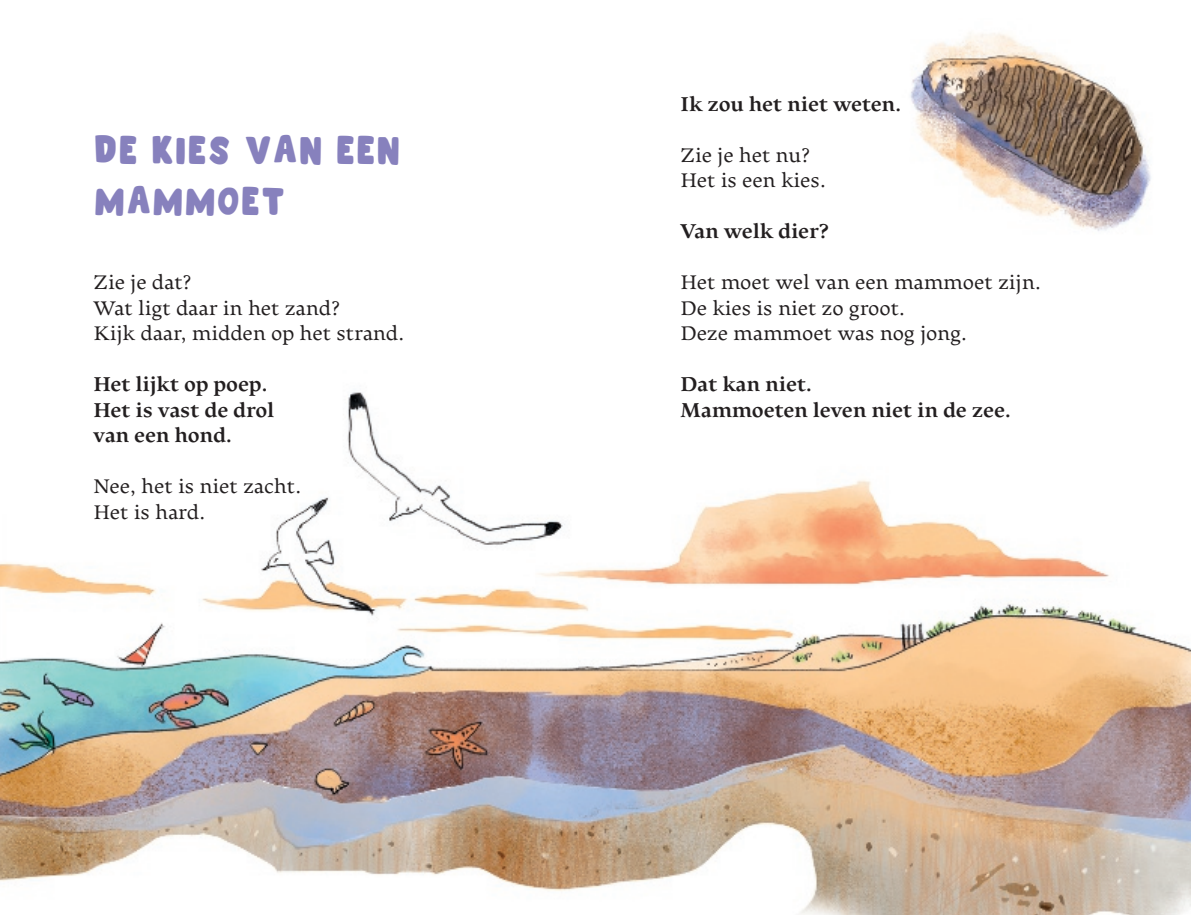
<style>
.page{position:relative;width:1191px;height:915px;background:#fff}
.page>*{position:absolute;margin:0;border:0;box-sizing:border-box;transform-origin:0 0}
.t1{font:32.4px/51px "Meonk Plans";color:#8781bd;scale:.94 1}
.t2{font:21px/25.5px "Elmhurst";letter-spacing:.01em;color:#231f20}
.t3{font:700 21px/25.5px "Elmhurst";letter-spacing:.01em;color:#231f20}
</style>
<div class="page">
<img style="left:0;top:392px;width:578px;height:499px">
<img style="left:578px;top:480px;width:613px;height:434px">
<img style="left:910px;top:33px;width:241px;height:198px">
<h1 class="t1" style="left:94px;top:123px;width:328px">DE KIES VAN EEN<br>MAMMOET</h1>
<p class="t2" style="left:94px;top:270px;width:312px">Zie je dat?<br>Wat ligt daar in het zand?<br>Kijk daar, midden op het strand.</p>
<p class="t3" style="left:94px;top:372px;width:182px">Het lijkt op poep.<br>Het is vast de drol van een hond.</p>
<p class="t2" style="left:94px;top:474px;width:209px">Nee, het is niet zacht.<br>Het is hard.</p>
<p class="t3" style="left:680px;top:91px;width:222px">Ik zou het niet weten.</p>
<p class="t2" style="left:680px;top:142px;width:147px">Zie je het nu?<br>Het is een kies.</p>
<p class="t3" style="left:680px;top:219px;width:150px">Van welk dier?</p>
<p class="t2" style="left:680px;top:270px;width:362px">Het moet wel van een mammoet zijn.<br>De kies is niet zo groot.<br>Deze mammoet was nog jong.</p>
<p class="t3" style="left:680px;top:372px;width:332px">Dat kan niet.<br>Mammoeten leven niet in de zee.</p>
</div>
